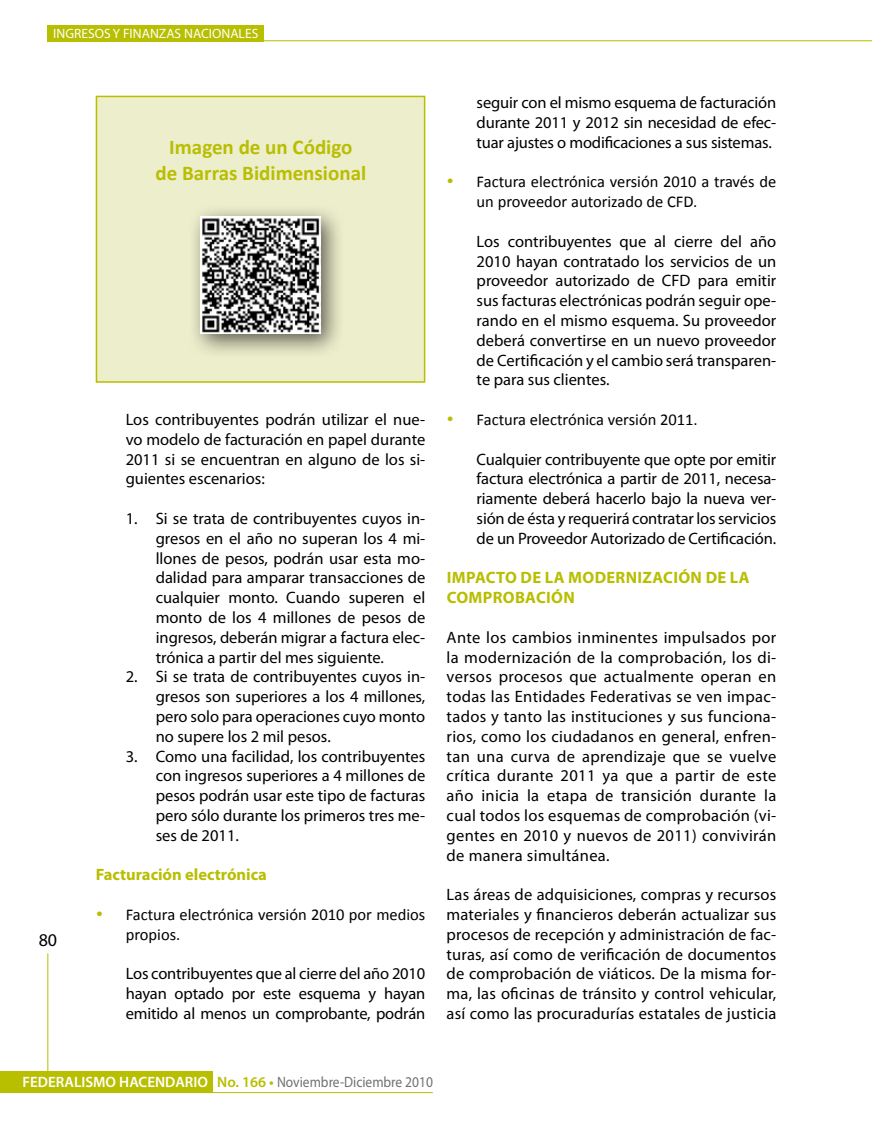
<style>
.page{position:relative;width:872px;height:1127px;background:#fff}
.page>*{position:absolute;margin:0;border:0;box-sizing:border-box;transform-origin:0 0}
.t1{font:700 21px/25.2px "Calibri";color:#b8be00;text-align:center}
.t2{font:18px "Myriad Pro";color:#000}
.t3{font:16.5px/19.8px "Myriad Pro";color:#000;text-align:justify}
.t4{font:16.5px/19.8px "Calibri";color:#000}
.t5{font:700 16.5px/19.8px "Myriad Pro";letter-spacing:.02em;color:#b8be00}
.t6{font:15px "Myriad Pro";color:#707172;scale:.9 1}
.t7{font:13.5px "Myriad Pro";color:#fff}
.s1{color:#b8be00}
.s2{font-weight:600;color:#fff}
.s3{font-weight:600;color:#b8be00}
</style>
<div class="page">
<div style="left:0;top:1071px;width:213px;height:22px;background:#b8be00"></div>
<hr style="left:0;top:1092px;width:433px;height:1px;background:#b8be00">
<hr style="left:47px;top:953px;width:1px;height:118px;background:#b8be00">
<hr style="left:47px;top:40px;width:825px;height:1px;background:#b8be00">
<div style="left:47px;top:25px;width:217px;height:16px;background:#b8be00"></div>
<div style="left:96px;top:96px;width:329px;height:287px;background:#edeecc;border:2px solid #b8be00"></div>
<div style="left:188px;top:204px;width:157px;height:155px;background:#000;opacity:.61"></div>
<img style="left:200px;top:217px;width:120px;height:117px">
<p class="t7" style="left:53px;top:25px;width:206px">INGRESOS Y FINANZAS NACIONALES</p>
<p class="t2" style="left:39px;top:929px;width:20px">80</p>
<p class="t1" style="left:155px;top:134px;width:212px">Imagen de un Código<br>de Barras Bidimensional</p>
<p class="t3" style="left:126px;top:409px;width:301px">Los contribuyentes podrán utilizar el nue&shy;vo modelo de facturación en papel durante 2011 si se encuentran en alguno de los si&shy;guientes escenarios:</p>
<p class="t3" style="left:156px;top:508px;width:271px;text-indent:-30px">1. Si se trata de contribuyentes cuyos in&shy;gresos en el año no superan los 4 mi&shy;llones de pesos, podrán usar esta mo&shy;dalidad para amparar transacciones de cualquier monto. Cuando superen el monto de los 4 millones de pesos de ingresos, deberán migrar a factura elec&shy;trónica a partir del mes siguiente.</p>
<p class="t3" style="left:156px;top:667px;width:271px;text-indent:-30px">2. Si se trata de contribuyentes cuyos in&shy;gresos son superiores a los 4 millones, pero solo para operaciones cuyo monto no supere los 2 mil pesos.</p>
<p class="t3" style="left:156px;top:746px;width:271px;text-indent:-30px">3. Como una facilidad, los contribuyentes con ingresos superiores a 4 millones de pesos podrán usar este tipo de facturas pero sólo durante los primeros tres me&shy;ses de 2011.</p>
<p class="t5" style="left:96px;top:864px;width:173px">FACTURACIÓN ELECTRÓNICA</p>
<p class="t4" style="left:126px;top:904px;width:301px;text-indent:-30px"><span class="s1">•</span> Factura electrónica versión 2010 por medios propios.</p>
<p class="t3" style="left:126px;top:964px;width:301px">Los contribuyentes que al cierre del año 2010 hayan optado por este esquema y hayan emitido al menos un comprobante, podrán</p>
<p class="t3" style="left:476px;top:92px;width:301px">seguir con el mismo esquema de facturación durante 2011 y 2012 sin necesidad de efec&shy;tuar ajustes o modificaciones a sus sistemas.</p>
<p class="t4" style="left:476px;top:171px;width:301px;text-indent:-30px"><span class="s1">•</span> Factura electrónica versión 2010 a través de un proveedor autorizado de CFD.</p>
<p class="t3" style="left:476px;top:231px;width:301px">Los contribuyentes que al cierre del año 2010 hayan contratado los servicios de un proveedor autorizado de CFD para emitir sus facturas electrónicas podrán seguir ope&shy;rando en el mismo esquema. Su proveedor deberá convertirse en un nuevo proveedor de Certificación y el cambio será transparen&shy;te para sus clientes.</p>
<p class="t4" style="left:446px;top:409px;width:252px"><span class="s1">•</span> Factura electrónica versión 2011.</p>
<p class="t3" style="left:476px;top:449px;width:301px">Cualquier contribuyente que opte por emitir factura electrónica a partir de 2011, necesa&shy;riamente deberá hacerlo bajo la nueva ver&shy;sión de ésta y requerirá contratar los servicios de un Proveedor Autorizado de Certificación.</p>
<p class="t5" style="left:447px;top:567px;width:304px">IMPACTO DE LA MODERNIZACIÓN DE LA<br>COMPROBACIÓN</p>
<p class="t3" style="left:446px;top:627px;width:331px">Ante los cambios inminentes impulsados por la modernización de la comprobación, los di&shy;versos procesos que actualmente operan en todas las Entidades Federativas se ven impac&shy;tados y tanto las instituciones y sus funciona&shy;rios, como los ciudadanos en general, enfren&shy;tan una curva de aprendizaje que se vuelve crítica durante 2011 ya que a partir de este año inicia la etapa de transición durante la cual todos los esquemas de comprobación (vi&shy;gentes en 2010 y nuevos de 2011) convivirán de manera simultánea.</p>
<p class="t3" style="left:446px;top:884px;width:331px">Las áreas de adquisiciones, compras y recursos materiales y financieros deberán actualizar sus procesos de recepción y administración de fac&shy;turas, así como de verificación de documentos de comprobación de viáticos. De la misma for&shy;ma, las oficinas de tránsito y control vehicular, así como las procuradurías estatales de justicia</p>
<p class="t6" style="left:23px;top:1073px;width:457px"><span class="s2">FEDERALISMO HACENDARIO</span> <span class="s3">No. 166 •</span> Noviembre-Diciembre 2010</p>
</div>
